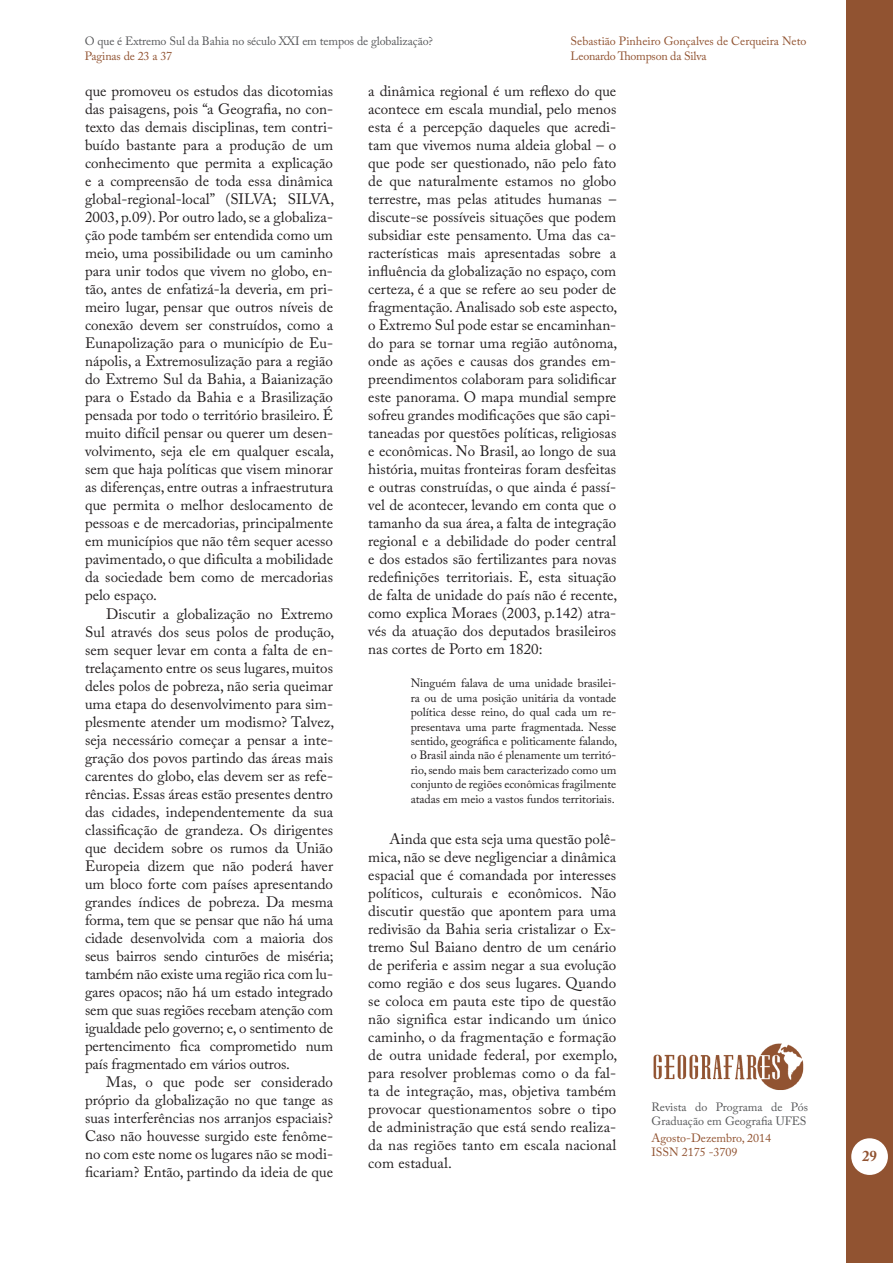
<style>
.page{position:relative;width:893px;height:1263px;background:#fff}
.page>*{position:absolute;margin:0;border:0;box-sizing:border-box;transform-origin:0 0}
.t1{font:15px/18px "Adobe Caslon Pro";color:#231f20;text-align:justify}
.t2{font:700 15px "Adobe Caslon Pro";color:#915331}
.t3{font:12px/14.4px "Adobe Caslon Pro";letter-spacing:-.005em;color:#231f20;text-align:justify}
.t4{font:12px/14.9px "Adobe Caslon Pro";color:#915331}
.t5{font:12px/14.4px "Adobe Caslon Pro";letter-spacing:-.01em;color:#57585a}
</style>
<div class="page">
<img style="left:653px;top:1043px;width:151px;height:47px">
<div style="left:846px;top:0;width:47px;height:1263px;background:#915331"></div>
<div style="left:851px;top:1138px;width:37px;height:37px;background:#fff;border-radius:50%"></div>
<p class="t5" style="left:85px;top:34px;width:350px">O que é Extremo Sul da Bahia no século XXI em tempos de globalização?</p>
<p class="t4" style="left:85px;top:48px;width:89px">Paginas de 23 a 37</p>
<p class="t4" style="left:570px;top:33px;width:237px">Sebastião Pinheiro Gonçalves de Cerqueira Neto<br>Leonardo Thompson da Silva</p>
<p class="t1" style="left:85px;top:82px;width:251px">que promoveu os estudos das dicotomias das paisagens, pois “a Geografia, no con&shy;texto das demais disciplinas, tem contri&shy;buído bastante para a produção de um conhecimento que permita a explicação e a compreensão de toda essa dinâmica global-regional-local” (SILVA; SILVA, 2003, p.09). Por outro lado, se a globaliza&shy;ção pode também ser entendida como um meio, uma possibilidade ou um caminho para unir todos que vivem no globo, en&shy;tão, antes de enfatizá-la deveria, em pri&shy;meiro lugar, pensar que outros níveis de conexão devem ser construídos, como a Eunapolização para o município de Eu&shy;nápolis, a Extremosulização para a região do Extremo Sul da Bahia, a Baianização para o Estado da Bahia e a Brasilização pensada por todo o território brasileiro. É muito difícil pensar ou querer um desen&shy;volvimento, seja ele em qualquer escala, sem que haja políticas que visem minorar as diferenças, entre outras a infraestrutura que permita o melhor deslocamento de pessoas e de mercadorias, principalmente em municípios que não têm sequer acesso pavimentado, o que dificulta a mobilidade da sociedade bem como de mercadorias pelo espaço.</p>
<p class="t1" style="left:85px;top:604px;width:251px;text-indent:21px">Discutir a globalização no Extremo Sul através dos seus polos de produção, sem sequer levar em conta a falta de en&shy;trelaçamento entre os seus lugares, muitos deles polos de pobreza, não seria queimar uma etapa do desenvolvimento para sim&shy;plesmente atender um modismo? Talvez, seja necessário começar a pensar a inte&shy;gração dos povos partindo das áreas mais carentes do globo, elas devem ser as refe&shy;rências. Essas áreas estão presentes dentro das cidades, independentemente da sua classificação de grandeza. Os dirigentes que decidem sobre os rumos da União Europeia dizem que não poderá haver um bloco forte com países apresentando grandes índices de pobreza. Da mesma forma, tem que se pensar que não há uma cidade desenvolvida com a maioria dos seus bairros sendo cinturões de miséria; também não existe uma região rica com lu&shy;gares opacos; não há um estado integrado sem que suas regiões recebam atenção com igualdade pelo governo; e, o sentimento de pertencimento fica comprometido num país fragmentado em vários outros.</p>
<p class="t1" style="left:85px;top:1073px;width:250px;text-indent:21px">Mas, o que pode ser considerado próprio da globalização no que tange as suas interferências nos arranjos espaciais?<br>Caso não houvesse surgido este fenôme&shy;no com este nome os lugares não se modi&shy;ficariam? Então, partindo da ideia de que</p>
<p class="t1" style="left:368px;top:82px;width:251px">a dinâmica regional é um reflexo do que acontece em escala mundial, pelo menos esta é a percepção daqueles que acredi&shy;tam que vivemos numa aldeia global – o que pode ser questionado, não pelo fato de que naturalmente estamos no globo terrestre, mas pelas atitudes humanas – discute-se possíveis situações que podem subsidiar este pensamento. Uma das ca&shy;racterísticas mais apresentadas sobre a influência da globalização no espaço, com certeza, é a que se refere ao seu poder de fragmentação. Analisado sob este aspecto, o Extremo Sul pode estar se encaminhan&shy;do para se tornar uma região autônoma, onde as ações e causas dos grandes em&shy;preendimentos colaboram para solidificar este panorama. O mapa mundial sempre sofreu grandes modificações que são capi&shy;taneadas por questões políticas, religiosas e econômicas. No Brasil, ao longo de sua história, muitas fronteiras foram desfeitas e outras construídas, o que ainda é passí&shy;vel de acontecer, levando em conta que o tamanho da sua área, a falta de integração regional e a debilidade do poder central e dos estados são fertilizantes para novas redefinições territoriais. E, esta situação de falta de unidade do país não é recente, como explica Moraes (2003, p.142) atra&shy;vés da atuação dos deputados brasileiros nas cortes de Porto em 1820:</p>
<p class="t3" style="left:411px;top:676px;width:208px">Ninguém falava de uma unidade brasilei&shy;ra ou de uma posição unitária da vontade política desse reino, do qual cada um re&shy;presentava uma parte fragmentada. Nesse sentido, geográfica e politicamente falando, o Brasil ainda não é plenamente um territó&shy;rio, sendo mais bem caracterizado como um conjunto de regiões econômicas fragilmente atadas em meio a vastos fundos territoriais.</p>
<p class="t1" style="left:368px;top:829px;width:251px;text-indent:21px">Ainda que esta seja uma questão polê&shy;mica, não se deve negligenciar a dinâmica espacial que é comandada por interesses políticos, culturais e econômicos. Não discutir questão que apontem para uma redivisão da Bahia seria cristalizar o Ex&shy;tremo Sul Baiano dentro de um cenário de periferia e assim negar a sua evolução como região e dos seus lugares. Quando se coloca em pauta este tipo de questão não significa estar indicando um único caminho, o da fragmentação e formação de outra unidade federal, por exemplo, para resolver problemas como o da fal&shy;ta de integração, mas, objetiva também provocar questionamentos sobre o tipo de administração que está sendo realiza&shy;da nas regiões tanto em escala nacional com estadual.</p>
<p class="t5" style="left:651px;top:1099px;width:158px">Revista do Programa de Pós<br>Graduação em Geografia UFES</p>
<p class="t4" style="left:651px;top:1130px;width:121px">Agosto-Dezembro, 2014<br>ISSN 2175 -3709</p>
<p class="t2" style="left:862px;top:1147px;width:16px">29</p>
</div>
